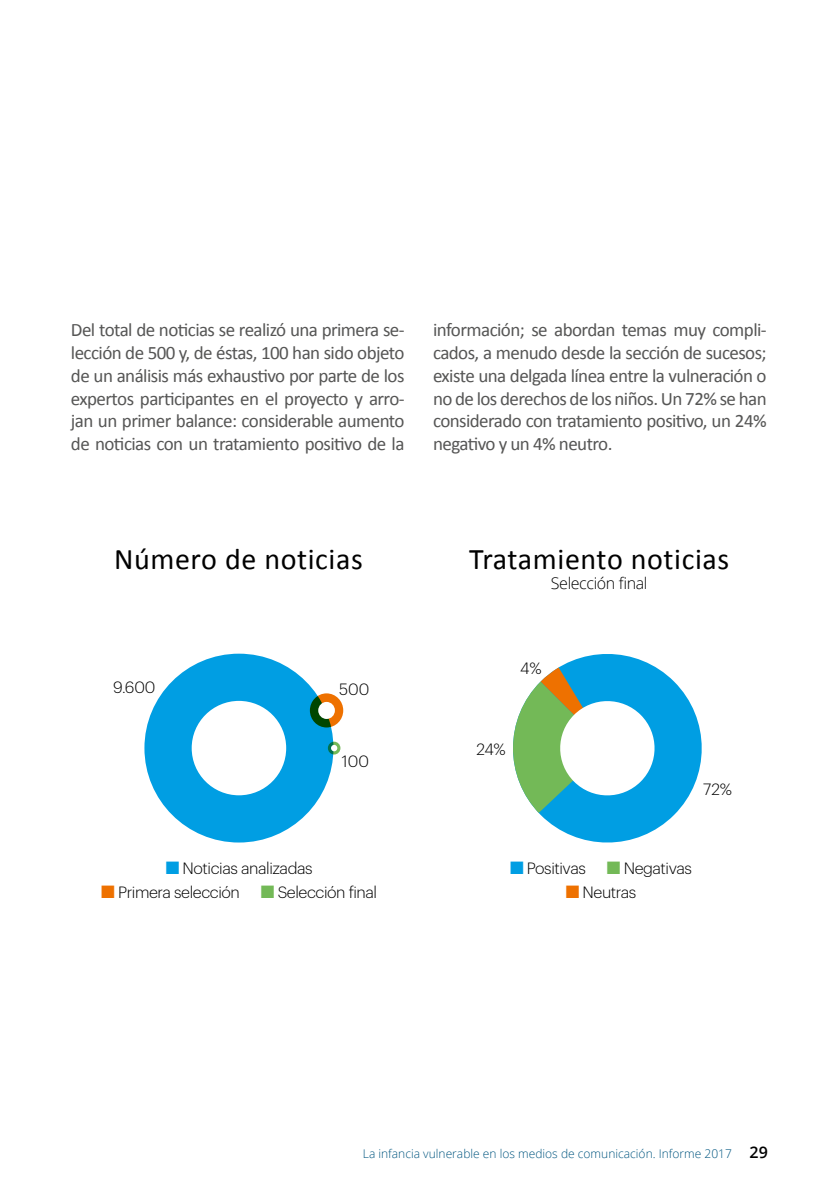
<style>
.page{position:relative;width:840px;height:1191px;background:#fff}
.page>*{position:absolute;margin:0;border:0;box-sizing:border-box;transform-origin:0 0}
.t1{font:30px "Calibri";letter-spacing:.02em;color:#000}
.t2{font:19px/22.8px "Calibri";letter-spacing:-.03em;color:#565655;text-align:justify}
.t3{font:300 16px "Graphik";letter-spacing:-.025em;color:#000}
.t4{font:300 16px "Open Sans";letter-spacing:-.025em;color:#000}
.t5{font:300 12px "Open Sans";color:#005680}
.s1{color:#009ee3}
.s2{color:#ee7100}
.s3{color:#73b957}
.s4{font-weight:600;font-size:16px;color:#000}
</style>
<div class="page">
<div style="left:144px;top:653px;width:189px;height:189px;background:#009ee3;border-radius:50%"></div>
<div style="left:191px;top:701px;width:95px;height:94px;background:#fff;border-radius:50%"></div>
<svg style="left:310px;top:693px;width:33px;height:34px"></svg>
<div style="left:318px;top:702px;width:17px;height:17px;background:#fff;border-radius:50%"></div>
<svg style="left:328px;top:741px;width:12px;height:13px"></svg>
<svg style="left:331px;top:745px;width:6px;height:6px"></svg>
<svg style="left:539px;top:654px;width:163px;height:189px;fill:#009ee3"></svg>
<svg style="left:513px;top:667px;width:145px;height:146px"></svg>
<p class="t2" style="left:71px;top:317px;width:335px">Del total de noticias se realizó una primera se&shy;lección de 500 y, de éstas, 100 han sido objeto de un análisis más exhaustivo por parte de los expertos participantes en el proyecto y arro&shy;jan un primer balance: considerable aumento de noticias con un tratamiento positivo de la</p>
<p class="t2" style="left:433px;top:317px;width:335px">información; se abordan temas muy compli&shy;cados, a menudo desde la sección de sucesos; existe una delgada línea entre la vulneración o no de los derechos de los niños. Un 72% se han considerado con tratamiento positivo, un 24% negativo y un 4% neutro.</p>
<h1 class="t1" style="left:114px;top:540px;width:250px">Número de noticias</h1>
<h1 class="t1" style="left:469px;top:540px;width:261px">Tratamiento noticias</h1>
<p class="t4" style="left:550px;top:572px;width:98px">Selección final</p>
<p class="t3" style="left:113px;top:676px;width:44px">9.600</p>
<p class="t3" style="left:339px;top:677px;width:31px">500</p>
<p class="t3" style="left:342px;top:749px;width:28px">100</p>
<p class="t3" style="left:166px;top:857px;width:148px"><span class="s1">■</span> Noticias analizadas</p>
<p class="t3" style="left:101px;top:881px;width:277px"><span class="s2">■</span> Primera selección <span class="s3">■</span> Selección final</p>
<p class="t3" style="left:520px;top:656px;width:23px">4%</p>
<p class="t3" style="left:476px;top:737px;width:31px">24%</p>
<p class="t3" style="left:702px;top:777px;width:30px">72%</p>
<p class="t3" style="left:509px;top:857px;width:183px"><span class="s1">■</span> Positivas <span class="s3">■</span> Negativas</p>
<p class="t3" style="left:565px;top:881px;width:72px"><span class="s2">■</span> Neutras</p>
<p class="t5" style="left:362px;top:1145px;width:406px">La infancia vulnerable en los medios de comunicación. Informe 2017 <span class="s4">29</span></p>
</div>
